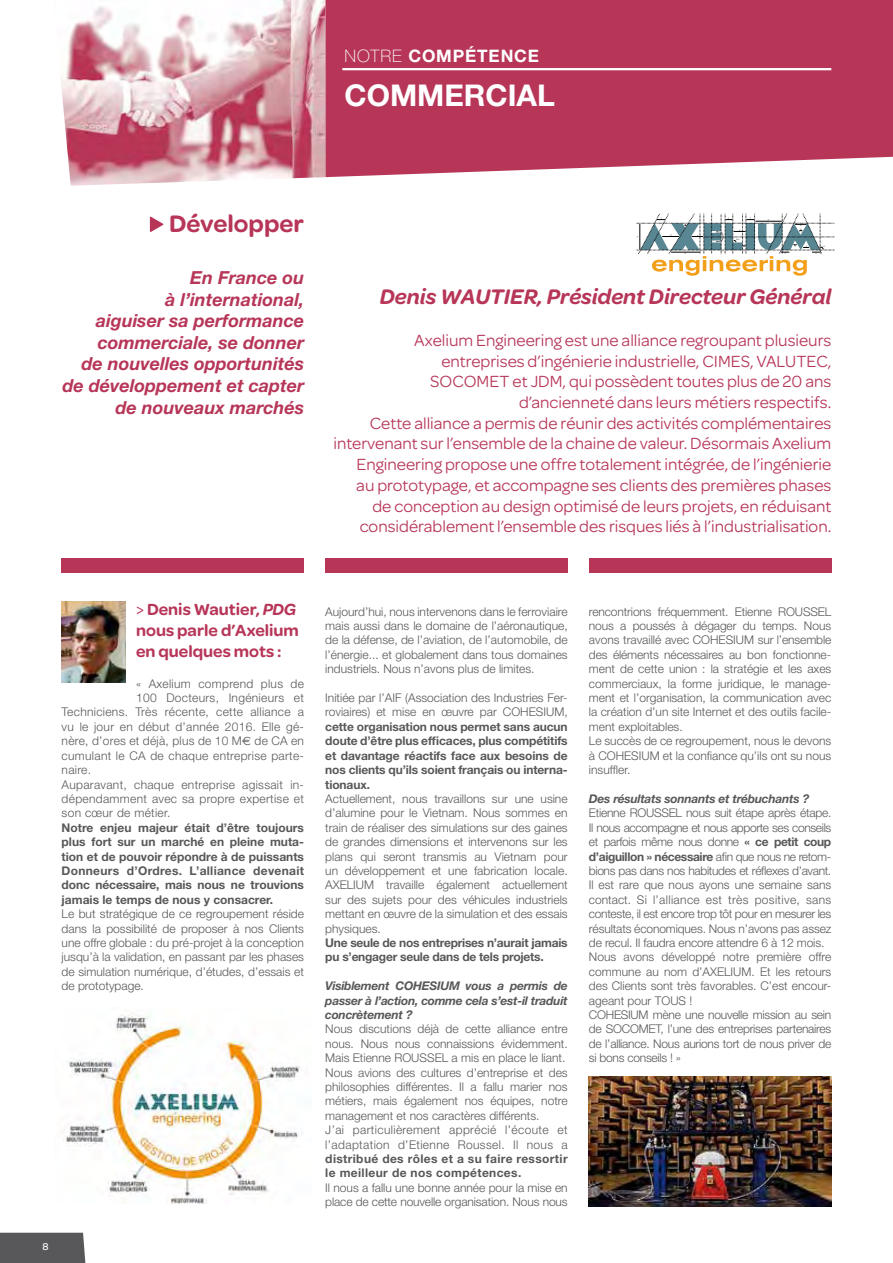
<style>
.page{position:relative;width:893px;height:1263px;background:#fff}
.page>*{position:absolute;margin:0;border:0;box-sizing:border-box;transform-origin:0 0}
.t1{font:700 30px "Helvetica Neue";color:#fff}
.t2{font:600 25.5px "Omnes";color:#b73658}
.t3{font:italic 600 22.5px "Omnes";color:#b73658}
.t4{font:italic 700 18px/21.6px "Helvetica Neue";color:#b73658;text-align:right}
.t5{font:17.25px/20.7px "Omnes";color:#b73658;text-align:right}
.t6{font:600 17.25px/21.1px "Omnes";color:#b73658}
.t7{font:700 17.25px "Helvetica Neue";letter-spacing:.05em;color:#fff}
.t8{font:300 12px/14.4px "Helvetica Neue";color:#58585a}
.t9{font:300 12px/14.4px "Helvetica Neue";letter-spacing:-.02em;color:#58585a}
.t10{font:700 12px/14.4px "Helvetica Neue";letter-spacing:-.01em;color:#58585a;text-align:justify}
.t11{font:300 12px "Helvetica Neue";letter-spacing:.025em;color:#58585a}
.t12{font:italic 700 12px/14.4px "Helvetica Neue";letter-spacing:-.02em;color:#58585a;text-align:justify}
.t13{font:700 12px/14.4px "Helvetica Neue";letter-spacing:.03em;color:#58585a}
.t14{font:500 10.5px "Omnes";color:#fff}
.s1{font-weight:100}
.s2{font-weight:400}
.s3{font-style:italic}
.s4{font-family:"Euro Sans";font-weight:400}
.s5{font-weight:700}
</style>
<div class="page">
<div style="left:0;top:1233px;width:85px;height:30px;background:#58585a"></div>
<svg style="left:150px;top:216px;width:14px;height:16px"></svg>
<svg style="left:325px;top:0;width:568px;height:177px;background:#bb4262"></svg>
<hr style="left:342px;top:68px;width:489px;height:2px;background:#fff">
<img style="left:61px;top:0;width:264px;height:186px">
<div style="left:325px;top:558px;width:243px;height:15px;background:#b73658"></div>
<div style="left:62px;top:558px;width:242px;height:15px;background:#b73658"></div>
<div style="left:589px;top:558px;width:242px;height:15px;background:#b73658"></div>
<svg style="left:636px;top:214px;width:199px;height:62px"></svg>
<img style="left:62px;top:602px;width:63px;height:80px">
<img style="left:65px;top:1014px;width:237px;height:189px">
<img style="left:589px;top:1076px;width:242px;height:131px">
<h3 class="t7" style="left:344px;top:46px;width:196px"><span class="s1">NOTRE</span> COMPÉTENCE</h3>
<h1 class="t1" style="left:344px;top:77px;width:212px">COMMERCIAL</h1>
<h2 class="t2" style="left:169px;top:209px;width:136px">Développer</h2>
<h3 class="t4" style="left:62px;top:266px;width:243px">En France ou<br>à l’international,<br>aiguiser sa performance commerciale, se donner<br>de nouvelles opportunités de développement et capter de nouveaux marchés</h3>
<h3 class="t3" style="left:380px;top:284px;width:453px">Denis WAUTIER, Président Directeur Général</h3>
<p class="t5" style="left:333px;top:330px;width:499px">Axelium Engineering est une alliance regroupant plusieurs entreprises d’ingénierie industrielle, CIMES, VALUTEC,<br>SOCOMET et JDM, qui possèdent toutes plus de 20 ans d’ancienneté dans leurs métiers respectifs.<br>Cette alliance a permis de réunir des activités complémentaires intervenant sur l’ensemble de la chaine de valeur. Désormais Axelium Engineering propose une offre totalement intégrée, de l’ingénierie<br>au prototypage, et accompagne ses clients des premières phases de conception au design optimisé de leurs projets, en réduisant considérablement l’ensemble des risques liés à l’industrialisation.</p>
<h3 class="t6" style="left:136px;top:599px;width:164px"><span class="s2">&gt;</span> Denis Wautier, <span class="s3">PDG </span>nous parle d’Axelium en quelques mots :</h3>
<p class="t11" style="left:136px;top:676px;width:169px">« Axelium comprend plus de</p>
<p class="t11" style="left:136px;top:690px;width:169px">100 Docteurs, Ingénieurs et</p>
<p class="t11" style="left:62px;top:705px;width:244px">Techniciens. Très récente, cette alliance a</p>
<p class="t11" style="left:62px;top:719px;width:244px">vu le jour en début d’année 2016. Elle gé-</p>
<p class="t11" style="left:62px;top:734px;width:244px">nère, d’ores et déjà, plus de 10 M<span class="s4">€</span> de CA en</p>
<p class="t11" style="left:62px;top:748px;width:244px">cumulant le CA de chaque entreprise parte-</p>
<p class="t8" style="left:62px;top:762px;width:31px">naire.</p>
<p class="t11" style="left:62px;top:777px;width:244px">Auparavant, chaque entreprise agissait in-</p>
<p class="t11" style="left:62px;top:791px;width:244px">dépendamment avec sa propre expertise et</p>
<p class="t11" style="left:62px;top:806px;width:110px">son cœur de métier.</p>
<p class="t10" style="left:62px;top:820px;width:244px">Notre enjeu majeur était d’être toujours plus fort sur un marché en pleine muta&shy;tion et de pouvoir répondre à de puissants Donneurs d’Ordres. L’alliance devenait donc nécessaire, mais nous ne trouvions jamais le temps de nous y consacrer.</p>
<p class="t8" style="left:62px;top:906px;width:244px;text-align:justify">Le but stratégique de ce regroupement réside dans la possibilité de proposer à nos Clients une offre globale : du pré-projet à la conception jusqu’à la validation, en passant par les phases de simulation numérique, d’études, d’essais et de prototypage.</p>
<p class="t14" style="left:43px;top:1240px;width:8px">8</p>
<p class="t8" style="left:325px;top:604px;width:244px;text-align:justify">Aujourd’hui, nous intervenons dans le ferroviaire mais aussi dans le domaine de l’aéronautique, de la défense, de l’aviation, de l’automobile, de l’énergie... et globalement dans tous domaines industriels. Nous n’avons plus de limites.</p>
<p class="t8" style="left:325px;top:690px;width:244px">Initiée par l’AIF (Association des Industries Fer&shy;roviaires) et mise en œuvre par COHESIUM,</p>
<p class="t10" style="left:325px;top:719px;width:244px">cette organisation nous permet sans aucun doute d’être plus efficaces, plus compétitifs et davantage réactifs face aux besoins de nos clients qu’ils soient français ou interna&shy;tionaux.</p>
<p class="t8" style="left:325px;top:791px;width:244px;text-align:justify">Actuellement, nous travaillons sur une usine d’alumine pour le Vietnam. Nous sommes en train de réaliser des simulations sur des gaines de grandes dimensions et intervenons sur les plans qui seront transmis au Vietnam pour un développement et une fabrication locale.<br>AXELIUM travaille également actuellement sur des sujets pour des véhicules industriels mettant en œuvre de la simulation et des essais physiques.</p>
<p class="t10" style="left:325px;top:935px;width:244px">Une seule de nos entreprises n’aurait jamais pu s’engager seule dans de tels projets.</p>
<p class="t12" style="left:325px;top:978px;width:244px">Visiblement COHESIUM vous a permis de passer à l’action, comme cela s’est-il traduit concrètement ?</p>
<p class="t8" style="left:325px;top:1021px;width:244px">Nous discutions déjà de cette alliance entre nous. Nous nous connaissions évidemment.<br>Mais Etienne ROUSSEL a mis en place le liant.<br>Nous avions des cultures d’entreprise et des philosophies différentes. Il a fallu marier nos métiers, mais également nos équipes, notre management et nos caractères différents.<br>J’ai particulièrement apprécié l’écoute et l’adaptation d’Etienne Roussel. Il nous a</p>
<p class="t13" style="left:325px;top:1151px;width:244px">distribué des rôles et a su faire ressortir le meilleur de nos compétences.</p>
<p class="t8" style="left:325px;top:1180px;width:244px">Il nous a fallu une bonne année pour la mise en place de cette nouvelle organisation. Nous nous</p>
<p class="t8" style="left:589px;top:604px;width:244px">rencontrions fréquemment. Etienne ROUSSEL nous a poussés à dégager du temps. Nous avons travaillé avec COHESIUM sur l’ensemble des éléments nécessaires au bon fonctionne&shy;ment de cette union : la stratégie et les axes commerciaux, la forme juridique, le manage&shy;ment et l’organisation, la communication avec la création d’un site Internet et des outils facile&shy;ment exploitables.<br>Le succès de ce regroupement, nous le devons à COHESIUM et la confiance qu’ils ont su nous insuffler.</p>
<p class="t12" style="left:589px;top:791px;width:222px">Des résultats sonnants et trébuchants ?</p>
<p class="t9" style="left:589px;top:805px;width:244px">Etienne ROUSSEL nous suit étape après étape.<br>Il nous accompagne et nous apporte ses conseils et parfois même nous donne <span class="s5">« ce petit coup d’aiguillon » nécessaire</span> afin que nous ne retom&shy;bions pas dans nos habitudes et réflexes d’avant.<br>Il est rare que nous ayons une semaine sans contact. Si l’alliance est très positive, sans conteste, il est encore trop tôt pour en mesurer les résultats économiques. Nous n’avons pas assez de recul. Il faudra encore attendre 6 à 12 mois.<br>Nous avons développé notre première offre commune au nom d’AXELIUM. Et les retours des Clients sont très favorables. C’est encour&shy;ageant pour TOUS !<br>COHESIUM mène une nouvelle mission au sein de SOCOMET, l’une des entreprises partenaires de l’alliance. Nous aurions tort de nous priver de si bons conseils ! »</p>
</div>
